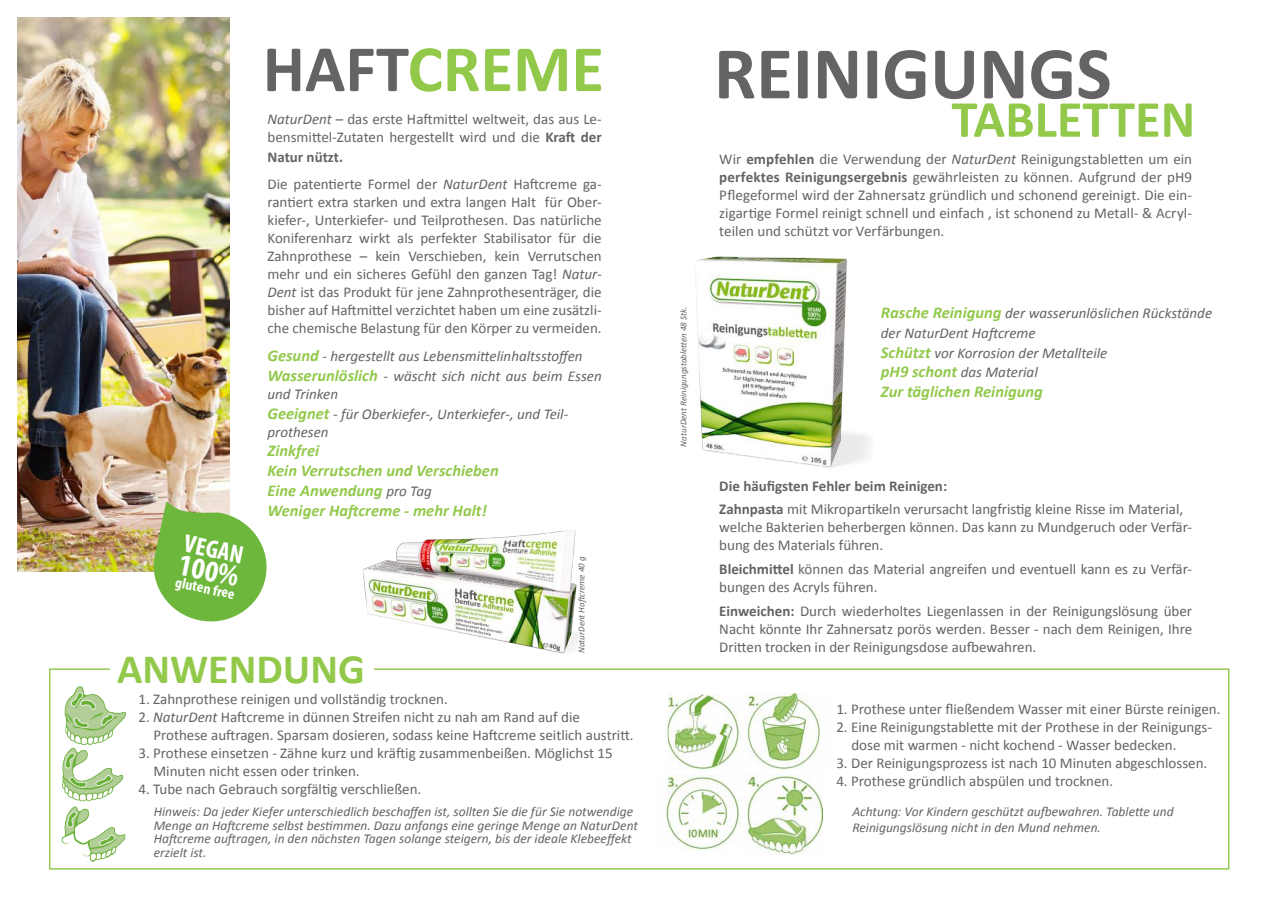
<style>
.page{position:relative;width:1280px;height:910px;background:#fff}
.page>*{position:absolute;margin:0;border:0;box-sizing:border-box;transform-origin:0 0}
.t1{font:700 75px "Calibri";color:#656365}
.t2{font:700 66.75px "Calibri";color:#92c94b}
.t3{font:700 52.5px "Calibri";color:#92c94b}
.t4{font:700 42px "Calibri";color:#92c94b}
.t5{font:700 condensed 30.6px "Myriad Pro";color:#fff}
.t6{font:700 condensed 25.5px "Myriad Pro";color:#fff}
.t7{font:italic 700 16.5px/19.8px "Calibri";color:#92c94b}
.t8{font:15px/18px "Calibri";color:#656365}
.t9{font:italic 15px/19.8px "Calibri";color:#656365}
.t10{font:700 15px "Calibri";color:#656365}
.t11{font:700 condensed 15px "Myriad Pro";color:#fff}
.t12{font:italic 13.5px/13.5px "Calibri";color:#656365}
.t13{font:italic 9px "Calibri";color:#656365}
.s1{color:#656365}
.s2{font-style:italic}
.s3{font-weight:700}
.s4{font-weight:700;font-size:16.5px;color:#92c94b}
.s5{font-weight:400;font-size:15px;color:#656365}
</style>
<div class="page">
<div style="left:50px;top:669px;width:1179px;height:200px;border:1px solid #92c94b"></div>
<div style="left:111px;top:652px;width:263px;height:33px;background:#fff"></div>
<img style="left:363px;top:530px;width:217px;height:124px">
<img style="left:62px;top:748px;width:62px;height:53px">
<img style="left:64px;top:687px;width:62px;height:58px">
<img style="left:61px;top:806px;width:65px;height:56px">
<img style="left:17px;top:17px;width:212px;height:555px">
<svg style="left:149px;top:501px;width:118px;height:121px"></svg>
<img style="left:666px;top:774px;width:75px;height:77px">
<img style="left:668px;top:694px;width:152px;height:76px">
<img style="left:742px;top:773px;width:81px;height:81px">
<img style="left:696px;top:256px;width:174px;height:212px">
<h2 class="t2" style="left:263px;top:26px;width:343px"><span class="s1">HAFT</span>CREME</h2>
<p class="t8" style="left:267px;top:110px;width:336px"><span class="s2">NaturDent</span> – das erste Haftmittel weltweit, das aus Le&shy;bensmittel-Zutaten hergestellt wird und die <span class="s3">Kraft der</span></p>
<p class="t8" style="left:267px;top:143px;width:336px;line-height:27.8px"><span class="s3">Natur nützt.<br></span>Die patentierte Formel der <span class="s2">NaturDent</span> Haftcreme ga-</p>
<p class="t8" style="left:267px;top:193px;width:336px;text-align:justify">rantiert extra starken und extra langen Halt für Ober&shy;kiefer-, Unterkiefer- und Teilprothesen. Das natürliche Koniferenharz wirkt als perfekter Stabilisator für die Zahnprothese – kein Verschieben, kein Verrutschen mehr und ein sicheres Gefühl den ganzen Tag! <span class="s2">Natur-Dent</span> ist das Produkt für jene Zahnprothesenträger, die bisher auf Haftmittel verzichtet haben um eine zusätzli&shy;che chemische Belastung für den Körper zu vermeiden.</p>
<h3 class="t6" style="left:188px;top:527px;width:62px;rotate:12deg">VEGAN</h3>
<h3 class="t5" style="left:183px;top:545px;width:63px;rotate:12deg">100%</h3>
<p class="t11" style="left:178px;top:573px;width:62px;rotate:12deg">gluten free</p>
<p class="t9" style="left:267px;top:346px;width:336px"><span class="s4">Gesund</span> - hergestellt aus Lebensmittelinhaltsstoffen<br><span class="s4">Wasserunlöslich</span> - wäscht sich nicht aus beim Essen</p>
<p class="t9" style="left:267px;top:383px;width:302px">und Trinken<br><span class="s4">Geeignet</span> - für Oberkiefer-, Unterkiefer-, und Teil-</p>
<p class="t9" style="left:267px;top:421px;width:63px">prothesen</p>
<p class="t7" style="left:267px;top:441px;width:233px">Zinkfrei<br>Kein Verrutschen und Verschieben<br>Eine Anwendung <span class="s5">pro Tag<br></span>Weniger Haftcreme - mehr Halt!</p>
<p class="t13" style="left:575px;top:653px;width:98px;rotate:-90deg">NaturDent Haftcreme 40 g</p>
<h3 class="t4" style="left:117px;top:642px;width:249px">ANWENDUNG</h3>
<p class="t8" style="left:138px;top:690px;width:311px">1. Zahnprothese reinigen und vollständig trocknen.</p>
<p class="t8" style="left:153px;top:708px;width:482px;text-indent:-15px">2. <span class="s2">NaturDent</span> Haftcreme in dünnen Streifen nicht zu nah am Rand auf die<br>Prothese auftragen. Sparsam dosieren, sodass keine Haftcreme seitlich austritt.</p>
<p class="t8" style="left:153px;top:744px;width:461px;text-indent:-15px">3. Prothese einsetzen - Zähne kurz und kräftig zusammenbeißen. Möglichst 15<br>Minuten nicht essen oder trinken.</p>
<p class="t8" style="left:138px;top:780px;width:284px">4. Tube nach Gebrauch sorgfältig verschließen.</p>
<p class="t12" style="left:154px;top:804px;width:486px">Hinweis: Da jeder Kiefer unterschiedlich beschaffen ist, sollten Sie die für Sie notwendige Menge an Haftcreme selbst bestimmen. Dazu anfangs eine geringe Menge an NaturDent Haftcreme auftragen, in den nächsten Tagen solange steigern, bis der ideale Klebeeffekt erzielt ist.</p>
<p class="t13" style="left:677px;top:446px;width:141px;rotate:-90deg">NaturDent Reinigungstabletten 48 Stk.</p>
<h1 class="t1" style="left:714px;top:25px;width:399px">REINIGUNGS</h1>
<h3 class="t3" style="left:951px;top:86px;width:245px">TABLETTEN</h3>
<p class="t8" style="left:719px;top:150px;width:474px;text-align:justify">Wir <span class="s3">empfehlen</span> die Verwendung der <span class="s2">NaturDent</span> Reinigungstabletten um ein <span class="s3">perfektes Reinigungsergebnis</span> gewährleisten zu können. Aufgrund der pH9<br>Pflegeformel wird der Zahnersatz gründlich und schonend gereinigt. Die ein&shy;zigartige Formel reinigt schnell und einfach , ist schonend zu Metall- &amp; Acryl&shy;teilen und schützt vor Verfärbungen.</p>
<p class="t9" style="left:881px;top:302px;width:333px"><span class="s4">Rasche Reinigung</span> der wasserunlöslichen Rückstände der NaturDent Haftcreme<br><span class="s4">Schützt</span> vor Korrosion der Metallteile<br><span class="s4">pH9 schont</span> das Material</p>
<p class="t7" style="left:881px;top:382px;width:163px">Zur täglichen Reinigung</p>
<p class="t10" style="left:719px;top:476px;width:229px">Die häufigsten Fehler beim Reinigen:</p>
<p class="t8" style="left:719px;top:501px;width:474px"><span class="s3">Zahnpasta</span> mit Mikropartikeln verursacht langfristig kleine Risse im Material, welche Bakterien beherbergen können. Das kann zu Mundgeruch oder Verfär&shy;bung des Materials führen.</p>
<p class="t8" style="left:719px;top:561px;width:474px"><span class="s3">Bleichmittel</span> können das Material angreifen und eventuell kann es zu Verfär&shy;bungen des Acryls führen.</p>
<p class="t8" style="left:719px;top:603px;width:474px;text-align:justify"><span class="s3">Einweichen:</span> Durch wiederholtes Liegenlassen in der Reinigungslösung über Nacht könnte Ihr Zahnersatz porös werden. Besser - nach dem Reinigen, Ihre Dritten trocken in der Reinigungsdose aufbewahren.</p>
<p class="t8" style="left:836px;top:700px;width:386px">1. Prothese unter fließendem Wasser mit einer Bürste reinigen.</p>
<p class="t8" style="left:851px;top:718px;width:362px;text-indent:-15px">2. Eine Reinigungstablette mit der Prothese in der Reinigungs&shy;dose mit warmen - nicht kochend - Wasser bedecken.</p>
<p class="t8" style="left:836px;top:754px;width:372px">3. Der Reinigungsprozess ist nach 10 Minuten abgeschlossen.</p>
<p class="t8" style="left:836px;top:772px;width:278px">4. Prothese gründlich abspülen und trocknen.</p>
<p class="t12" style="left:852px;top:803px;width:323px;line-height:16.2px">Achtung: Vor Kindern geschützt aufbewahren. Tablette und<br>Reinigungslösung nicht in den Mund nehmen.</p>
</div>
